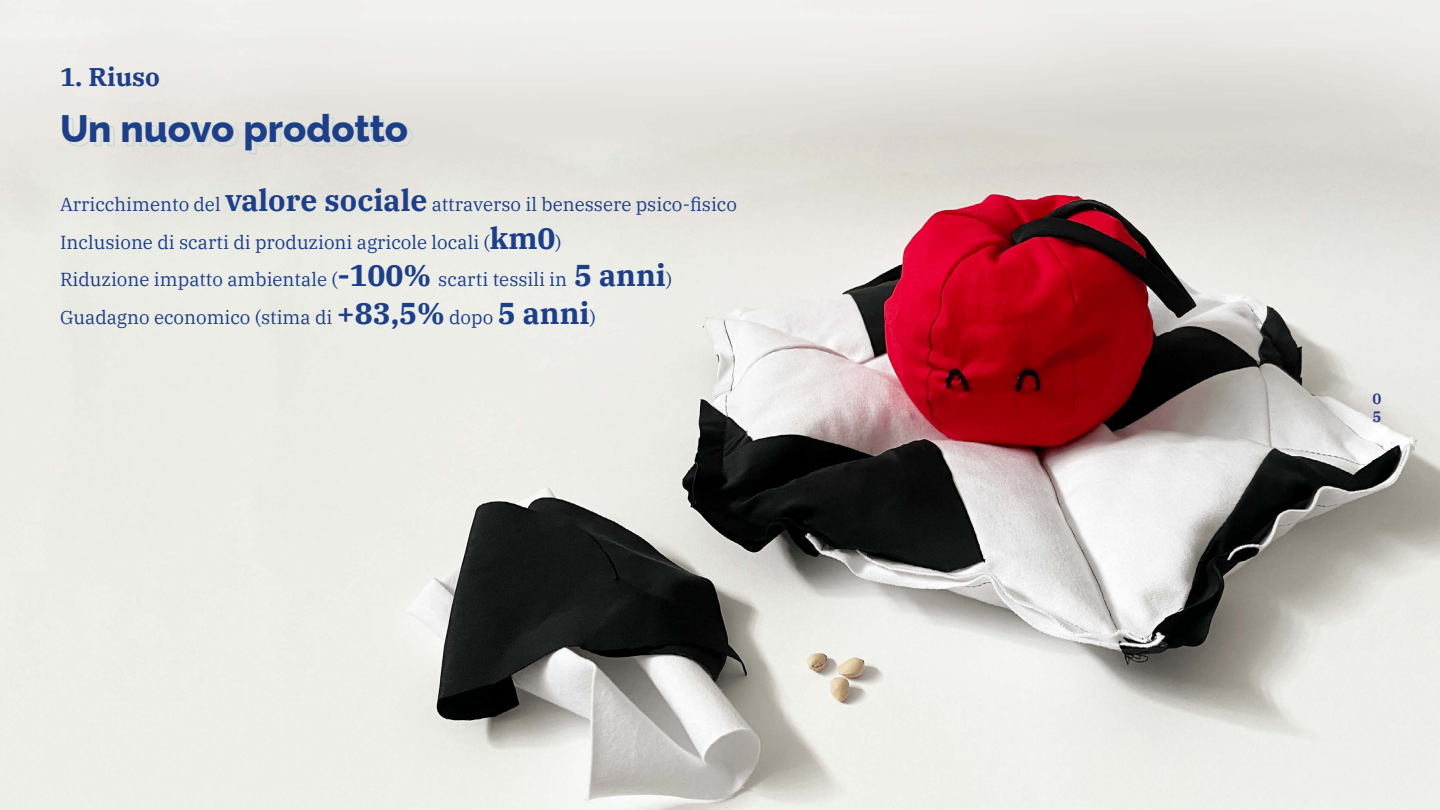
<style>
.page{position:relative;width:1440px;height:810px;background:#fff}
.page>*{position:absolute;margin:0;border:0;box-sizing:border-box;transform-origin:0 0}
.t1{font:800 38.25px "Raleway";letter-spacing:-.005em;color:#1d3f88}
.t2{font:700 25.5px "IBM Plex Serif";color:#1d3f88}
.t3{font:18.75px/37.5px "IBM Plex Serif";color:#1d3f88}
.t4{font:600 15px/18px "IBM Plex Serif";color:#263680}
.s1{font-weight:700;font-size:30px}
</style>
<div class="page">
<img style="left:0;top:0;width:1440px;height:810px">
<svg style="left:66px;top:118px;width:49px;height:29px"></svg>
<svg style="left:126px;top:125px;width:113px;height:22px;background:#dbdfdb"></svg>
<svg style="left:249px;top:117px;width:163px;height:38px;background:#dcddda"></svg>
<h2 class="t2" style="left:60px;top:57px;width:101px">1. Riuso</h2>
<h1 class="t1" style="left:60px;top:98px;width:350px">Un nuovo prodotto</h1>
<p class="t3" style="left:60px;top:184px;width:679px">Arricchimento del <span class="s1">valore sociale</span> attraverso il benessere psico-fisico Inclusione di scarti di produzioni agricole locali (<span class="s1">km0</span>)<br>Riduzione impatto ambientale (<span class="s1">-100%</span> scarti tessili in <span class="s1">5 anni</span>)<br>Guadagno economico (stima di <span class="s1">+83,5%</span> dopo <span class="s1">5 anni</span>)</p>
<p class="t4" style="left:1372px;top:388px;width:10px">0<br>5</p>
</div>
